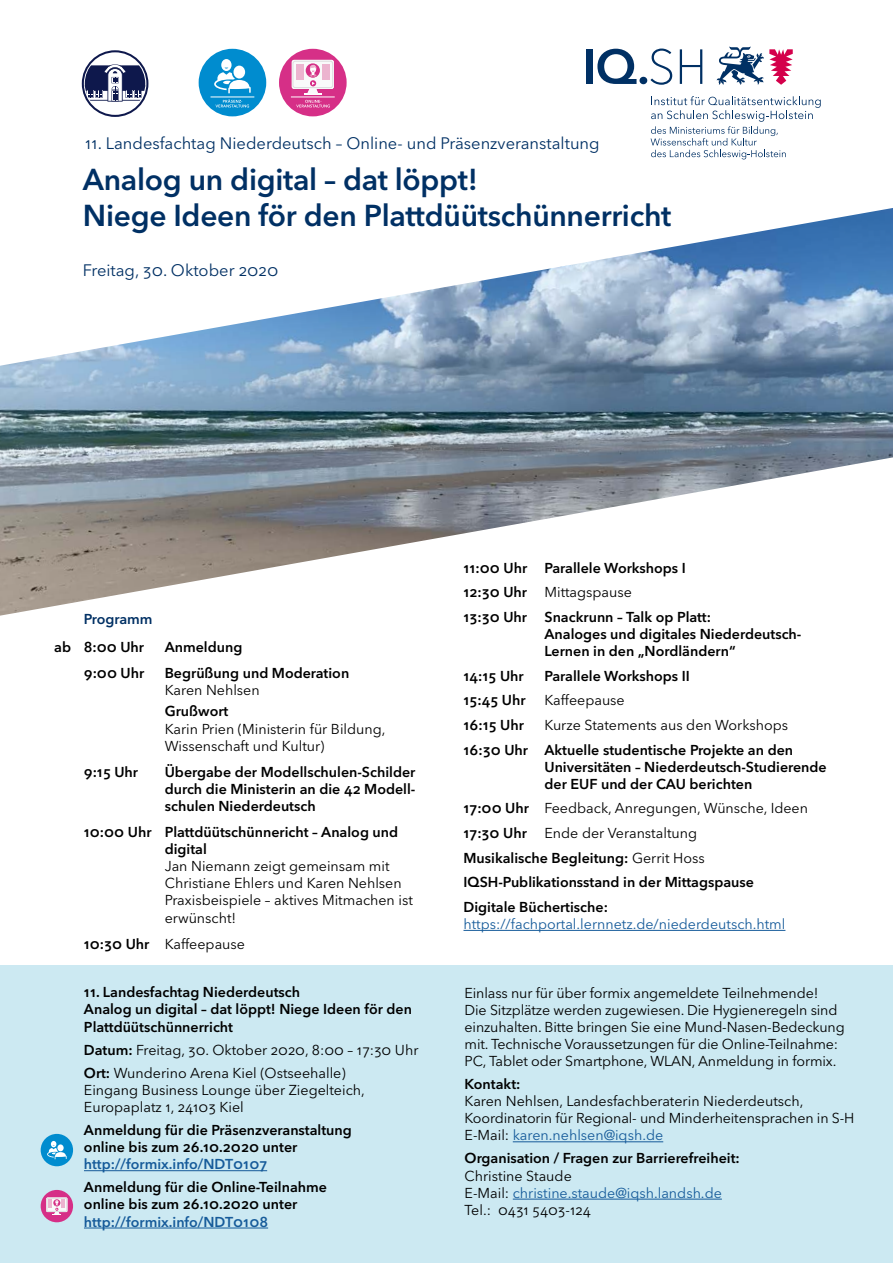
<style>
.page{position:relative;width:893px;height:1263px;background:#fff}
.page>*{position:absolute;margin:0;border:0;box-sizing:border-box;transform-origin:0 0}
.t1{font:600 30px/36px "Avenir Next LT Pro";letter-spacing:-.01em;color:#003064}
.Topline{font:16.5px "Avenir Next LT Pro";color:#003064}
.Veranstaltungsdatum{font:16.5px "Avenir Next LT Pro";color:#003064}
.Fließtext{font:14.25px/17.1px "Avenir Next LT Pro";letter-spacing:-.01em;color:#000}
.Programm_Regular{font:600 14.25px/17.1px "Avenir Next LT Pro";color:#000}
.Programm_Regular-2{font:14.25px/17.1px "Avenir Next LT Pro";color:#000}
.Fließtext-2{font:600 14.25px/17.1px "Avenir Next LT Pro";color:#000}
.Programm_Regular-3{font:14.25px/17.1px "Avenir Next LT Pro";color:#165b9a}
.Fließtext-3{font:14.25px "Avenir Next LT Pro";color:#165b9a}
.Fließtext-4{font:600 14.25px "Avenir Next LT Pro";color:#165b9a}
.Programm_Regular-4{font:600 14.25px "Avenir Next LT Pro";color:#003064}
.s1{font-weight:400}
.s2{font-weight:600}
.s3{font-weight:600;color:#000}
.s4{color:#000}
</style>
<div class="page">
<img style="left:0;top:366px;width:893px;height:250px">
<svg style="left:0;top:46px;width:893px;height:320px"></svg>
<svg style="left:650px;top:48px;width:22px;height:37px"></svg>
<svg style="left:680px;top:49px;width:22px;height:35px"></svg>
<svg style="left:717px;top:47px;width:76px;height:38px"></svg>
<div style="left:587px;top:50px;width:6px;height:34px;background:#003064"></div>
<svg style="left:597px;top:49px;width:39px;height:35px"></svg>
<div style="left:639px;top:77px;width:8px;height:7px;background:#003064;border-radius:50%"></div>
<svg style="left:651px;top:96px;width:170px;height:63px"></svg>
<hr style="left:463px;top:930px;width:322px;height:1px;background:#165b9a">
<div style="left:0;top:965px;width:893px;height:298px;background:#cce9f2"></div>
<hr style="left:84px;top:1170px;width:183px;height:1px;background:#165b9a">
<hr style="left:84px;top:1227px;width:184px;height:1px;background:#165b9a">
<hr style="left:513px;top:1141px;width:150px;height:1px;background:#165b9a">
<hr style="left:513px;top:1199px;width:209px;height:1px;background:#165b9a">
<svg style="left:80px;top:48px;width:70px;height:71px"></svg>
<svg style="left:82px;top:50px;width:66px;height:67px"></svg>
<div style="left:41px;top:1190px;width:32px;height:32px;background:#d62f87;border-radius:50%"></div>
<svg style="left:46px;top:1197px;width:21px;height:15px"></svg>
<div style="left:47px;top:1198px;width:20px;height:13px;border:1px solid #dddedf"></div>
<svg style="left:48px;top:1200px;width:17px;height:15px"></svg>
<div style="left:41px;top:1134px;width:32px;height:32px;background:#008ccf;border-radius:50%"></div>
<svg style="left:47px;top:1141px;width:20px;height:18px"></svg>
<div style="left:279px;top:49px;width:68px;height:67px;background:#d62f87;border-radius:50%"></div>
<div style="left:292px;top:60px;width:42px;height:29px;background:#f0f1f1;border-radius:2px"></div>
<div style="left:293px;top:61px;width:40px;height:27px;background:#f9fafa;border-radius:2px"></div>
<div style="left:293px;top:61px;width:40px;height:27px;border:1px solid #dddedf;border-radius:2px"></div>
<div style="left:296px;top:64px;width:8px;height:9px;background:#ecb4cf"></div>
<div style="left:322px;top:64px;width:8px;height:9px;background:#ecb4cf"></div>
<svg style="left:306px;top:63px;width:14px;height:15px"></svg>
<svg style="left:296px;top:65px;width:34px;height:42px"></svg>
<hr style="left:291px;top:97px;width:44px;height:1px;background:#fff">
<div style="left:199px;top:49px;width:67px;height:67px;background:#008ccf;border-radius:50%"></div>
<svg style="left:215px;top:99px;width:34px;height:8px"></svg>
<hr style="left:211px;top:97px;width:43px;height:1px;background:#fff">
<div style="left:221px;top:59px;width:11px;height:12px;background:#fff;border-radius:50%"></div>
<div style="left:233px;top:66px;width:12px;height:13px;background:#fff;border-radius:50%"></div>
<svg style="left:214px;top:68px;width:37px;height:25px"></svg>
<h4 class="Topline" style="left:85px;top:134px;width:516px">11. Landesfachtag Niederdeutsch – Online- und Präsenzveranstaltung</h4>
<p class="t1" style="left:83px;top:161px;width:590px">Analog un digital – dat löppt!<br>Niege Ideen för den Plattdüütschünnerricht</p>
<h3 class="Veranstaltungsdatum" style="left:83px;top:260px;width:197px">Freitag, 30. Oktober 2020</h3>
<p class="Programm_Regular" style="left:54px;top:638px;width:18px">ab</p>
<p class="Programm_Regular-4" style="left:84px;top:610px;width:70px">Programm</p>
<p class="Programm_Regular" style="left:84px;top:638px;width:62px">8:00 Uhr</p>
<p class="Programm_Regular" style="left:165px;top:638px;width:79px">Anmeldung</p>
<p class="Programm_Regular" style="left:84px;top:664px;width:62px">9:00 Uhr</p>
<p class="Programm_Regular" style="left:165px;top:664px;width:186px">Begrüßung und Moderation<br><span class="s1">Karen Nehlsen</span></p>
<p class="Programm_Regular" style="left:165px;top:703px;width:65px">Grußwort</p>
<p class="Programm_Regular-2" style="left:165px;top:720px;width:222px">Karin Prien (Ministerin für Bildung,<br>Wissenschaft und Kultur)</p>
<p class="Programm_Regular" style="left:84px;top:763px;width:56px">9:15 Uhr</p>
<p class="Programm_Regular" style="left:165px;top:763px;width:252px;text-align:justify">Übergabe der Modellschulen-Schilder durch die Ministerin an die 42 Modell&shy;schulen Niederdeutsch</p>
<p class="Programm_Regular-2" style="left:165px;top:823px;width:250px;text-indent:-81px"><span class="s2">10:00 Uhr Plattdüütschünnericht – Analog und digital<br></span>Jan Niemann zeigt gemeinsam mit<br>Christiane Ehlers und Karen Nehlsen<br>Praxisbeispiele – aktives Mitmachen ist erwünscht!</p>
<p class="Programm_Regular-2" style="left:84px;top:935px;width:163px"><span class="s2">10:30 Uhr</span> Kaffeepause</p>
<p class="Fließtext-2" style="left:84px;top:984px;width:218px">11. Landesfachtag Niederdeutsch</p>
<p class="Fließtext-2" style="left:84px;top:1001px;width:330px">Analog un digital – dat löppt! Niege Ideen för den<br>Plattdüütschünnerricht</p>
<p class="Fließtext" style="left:84px;top:1041px;width:336px"><span class="s2">Datum:</span> Freitag, 30. Oktober 2020, 8:00 – 17:30 Uhr</p>
<p class="Fließtext" style="left:84px;top:1064px;width:263px"><span class="s2">Ort:</span> Wunderino Arena Kiel (Ostseehalle)</p>
<p class="Fließtext" style="left:84px;top:1081px;width:282px">Eingang Business Lounge über Ziegelteich,</p>
<p class="Fließtext" style="left:84px;top:1098px;width:161px">Europaplatz 1, 24103 Kiel</p>
<p class="Fließtext-2" style="left:84px;top:1121px;width:269px">Anmeldung für die Präsenzveranstaltung online bis zum 26.10.2020 unter</p>
<p class="Fließtext-4" style="left:84px;top:1155px;width:185px">http://formix.info/NDT0107</p>
<p class="Fließtext-2" style="left:84px;top:1179px;width:245px">Anmeldung für die Online-Teilnahme online bis zum 26.10.2020 unter</p>
<p class="Fließtext-4" style="left:84px;top:1213px;width:186px">http://formix.info/NDT0108</p>
<p class="Programm_Regular" style="left:463px;top:559px;width:224px">11:00 Uhr Parallele Workshops I</p>
<p class="Programm_Regular-2" style="left:463px;top:584px;width:170px"><span class="s2">12:30 Uhr</span> Mittagspause</p>
<p class="Programm_Regular" style="left:544px;top:608px;width:258px;text-indent:-81px">13:30 Uhr Snackrunn – Talk op Platt:<br>Analoges und digitales Niederdeutsch-<br>Lernen in den „Nordländern“</p>
<p class="Programm_Regular" style="left:463px;top:667px;width:62px">14:15 Uhr</p>
<p class="Programm_Regular" style="left:544px;top:667px;width:147px">Parallele Workshops II</p>
<p class="Programm_Regular" style="left:463px;top:692px;width:64px">15:45 Uhr</p>
<p class="Programm_Regular-2" style="left:544px;top:692px;width:82px">Kaffeepause</p>
<p class="Programm_Regular" style="left:463px;top:716px;width:62px">16:15 Uhr</p>
<p class="Programm_Regular-2" style="left:544px;top:716px;width:245px">Kurze Statements aus den Workshops</p>
<p class="Programm_Regular" style="left:544px;top:741px;width:284px;text-indent:-81px">16:30 Uhr Aktuelle studentische Projekte an den<br>Universitäten – Niederdeutsch-Studierende der EUF und der CAU berichten</p>
<p class="Programm_Regular-2" style="left:463px;top:800px;width:346px"><span class="s2">17:00 Uhr</span> Feedback, Anregungen, Wünsche, Ideen</p>
<p class="Programm_Regular-2" style="left:463px;top:824px;width:235px"><span class="s2">17:30 Uhr</span> Ende der Veranstaltung</p>
<p class="Programm_Regular" style="left:463px;top:849px;width:243px">Musikalische Begleitung: <span class="s1">Gerrit Hoss</span></p>
<p class="Programm_Regular" style="left:463px;top:874px;width:292px">IQSH-Publikationsstand in der Mittagspause</p>
<p class="Programm_Regular-3" style="left:463px;top:898px;width:323px"><span class="s3">Digitale Büchertische: </span>https://fachportal.lernnetz.de/niederdeutsch.html</p>
<p class="Fließtext" style="left:465px;top:984px;width:382px">Einlass nur für über formix angemeldete Teilnehmende!<br>Die Sitzplätze werden zugewiesen. Die Hygieneregeln sind einzuhalten. Bitte bringen Sie eine Mund-Nasen-Bedeckung mit. Technische Voraussetzungen für die Online-Teilnahme:<br>PC, Tablet oder Smartphone, WLAN, Anmeldung in formix.</p>
<p class="Fließtext-2" style="left:465px;top:1075px;width:57px">Kontakt:</p>
<p class="Fließtext" style="left:465px;top:1093px;width:391px">Karen Nehlsen, Landesfachberaterin Niederdeutsch,<br>Koordinatorin für Regional- und Minderheitensprachen in S-H</p>
<p class="Fließtext-3" style="left:465px;top:1127px;width:200px"><span class="s4">E-Mail:</span> karen.nehlsen@iqsh.de</p>
<p class="Fließtext-2" style="left:465px;top:1150px;width:277px">Organisation / Fragen zur Barrierefreiheit:</p>
<p class="Fließtext" style="left:465px;top:1167px;width:109px">Christine Staude</p>
<p class="Fließtext-3" style="left:465px;top:1184px;width:259px"><span class="s4">E-Mail:</span> christine.staude@iqsh.landsh.de</p>
<p class="Fließtext" style="left:465px;top:1201px;width:128px">Tel.: 0431 5403-124</p>
</div>
